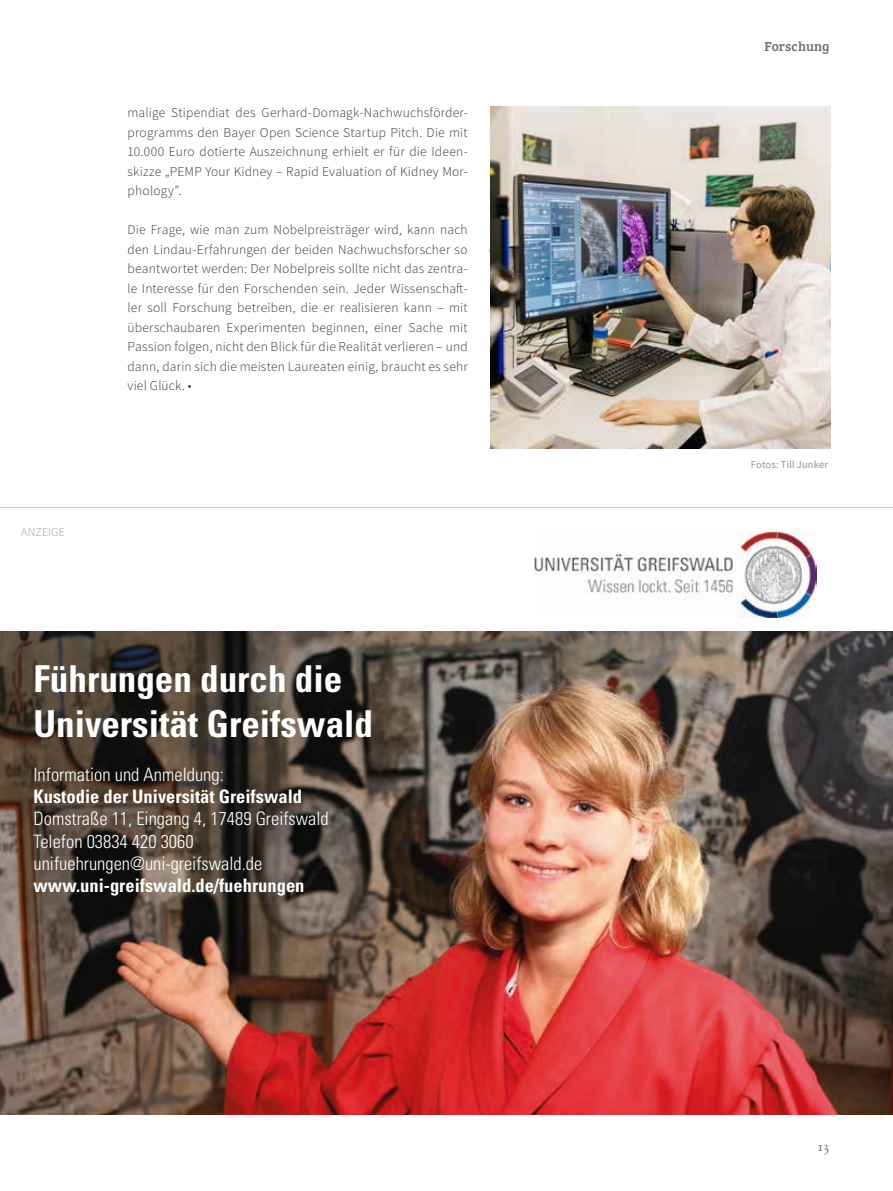
<style>
.page{position:relative;width:893px;height:1191px;background:#fff}
.page>*{position:absolute;margin:0;border:0;box-sizing:border-box;transform-origin:0 0}
.t1{font:700 condensed 37.05px/44.4px "Univers LT Std";color:#fff}
.t2{font:300 condensed 18.45px/22.2px "Univers LT Std";color:#fff}
.t3{font:700 condensed 18.45px "Univers LT Std";color:#fff}
.t4{font:300 13.5px/19.5px "Source Sans Pro";letter-spacing:.015em;color:#373736;text-align:justify}
.t5{font:13.5px "Bree Serif";letter-spacing:.005em;color:#70706f}
.t6{font:13.5px "Day Roman";color:#70706f}
.t7{font:300 12px "Source Sans Pro";letter-spacing:.01em;color:#9d9d9d}
.t8{font:10.5px "Source Sans Pro";letter-spacing:.01em;color:#939292}
</style>
<div class="page">
<img style="left:1px;top:631px;width:892px;height:483px">
<img style="left:534px;top:531px;width:283px;height:86px">
<hr style="left:0;top:507px;width:893px;height:1px;background:#d1d1d1">
<img style="left:491px;top:106px;width:340px;height:342px">
<p class="t7" style="left:21px;top:524px;width:45px">ANZEIGE</p>
<p class="t4" style="left:128px;top:103px;width:342px">malige Stipendiat des Gerhard-Domagk-Nachwuchsförder&shy;programms den Bayer Open Science Startup Pitch. Die mit 10.000 Euro dotierte Auszeichnung erhielt er für die Ideen&shy;skizze „PEMP Your Kidney – Rapid Evaluation of Kidney Mor&shy;phology”.</p>
<p class="t4" style="left:128px;top:220px;width:342px">Die Frage, wie man zum Nobelpreisträger wird, kann nach den Lindau-Erfahrungen der beiden Nachwuchsforscher so beantwortet werden: Der Nobelpreis sollte nicht das zentra&shy;le Interesse für den Forschenden sein. Jeder Wissenschaft&shy;ler soll Forschung betreiben, die er realisieren kann – mit überschaubaren Experimenten beginnen, einer Sache mit Passion folgen, nicht den Blick für die Realität verlieren – und dann, darin sich die meisten Laureaten einig, braucht es sehr viel Glück. •</p>
<h1 class="t1" style="left:34px;top:656px;width:341px">Führungen durch die<br>Universität Greifswald</h1>
<h2 class="t2" style="left:34px;top:763px;width:192px">Information und Anmeldung:</h2>
<h2 class="t3" style="left:34px;top:785px;width:270px">Kustodie der Universität Greifswald</h2>
<h2 class="t2" style="left:34px;top:808px;width:297px">Domstraße 11, Eingang 4, 17489 Greifswald<br>Telefon 03834 420 3060 unifuehrungen@uni-greifswald.de</h2>
<h2 class="t3" style="left:34px;top:874px;width:272px">www.uni-greifswald.de/fuehrungen</h2>
<p class="t5" style="left:764px;top:36px;width:67px">Forschung</p>
<p class="t8" style="left:751px;top:458px;width:79px">Fotos: Till Junker</p>
<p class="t6" style="left:818px;top:1137px;width:12px">13</p>
</div>
